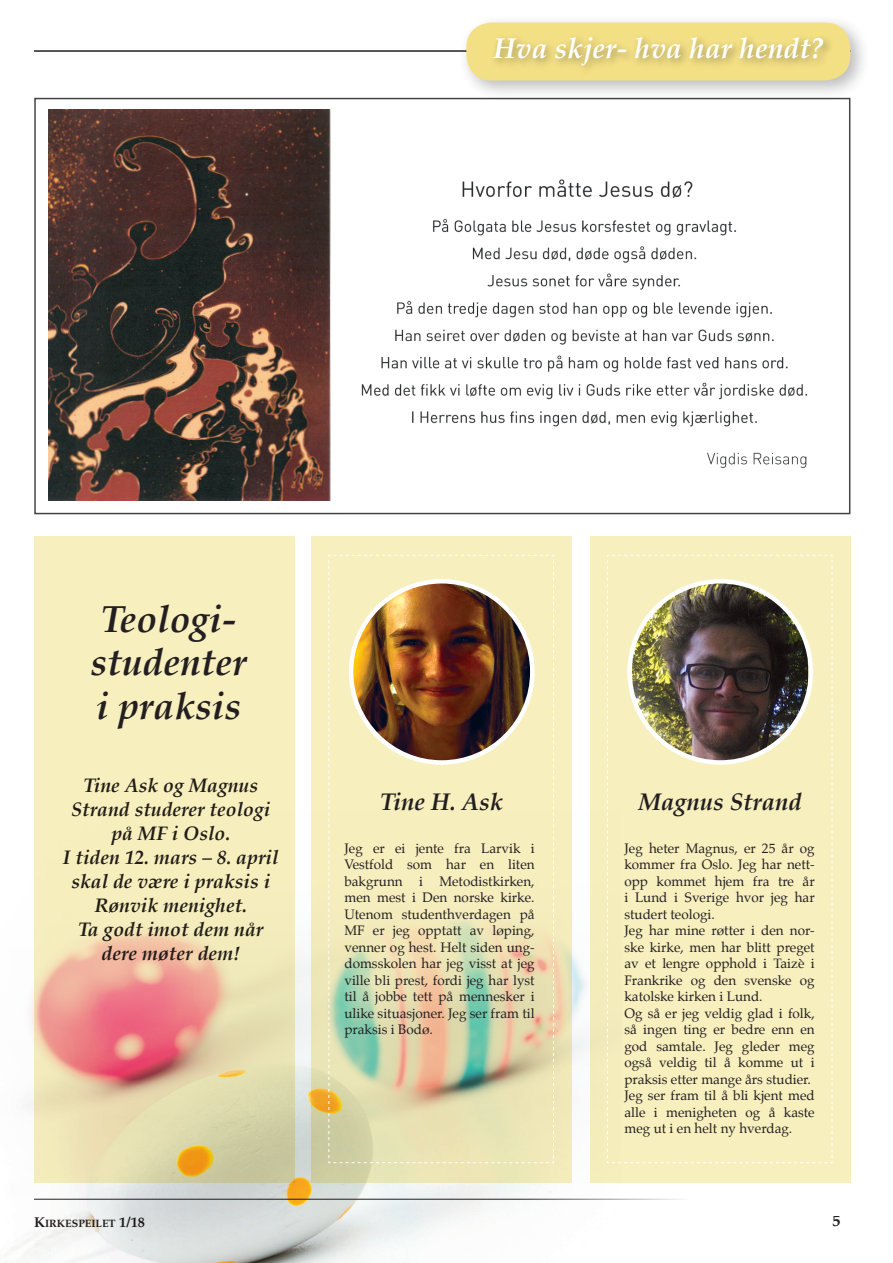
<style>
.page{position:relative;width:893px;height:1263px;background:#fff}
.page>*{position:absolute;margin:0;border:0;box-sizing:border-box;transform-origin:0 0}
.t1{font:italic 700 37.5px/43.5px "Palatino";color:#231f20}
.t2{font:italic 700 28.5px "Palatino";color:#fff}
.t3{font:italic 700 24px "Palatino";color:#231f20}
.t4{font:italic 700 19.5px/24px "Palatino";color:#231f20;text-align:center}
.t5{font:700 16.5px "Palatino";color:#231f20}
.t6{font:13.5px/16.5px "Palatino";color:#231f20;text-align:justify}
.t7{font:700 10.65px "Palatino";color:#231f20}
.s1{font-size:14.25px}
</style>
<div class="page">
<img style="left:11px;top:810px;width:469px;height:453px">
<hr style="left:34px;top:51px;width:816px;height:1px;background:#231f20">
<div style="left:459px;top:14px;width:412px;height:87px;background:#231f20;opacity:.3"></div>
<div style="left:466px;top:22px;width:384px;height:58px;background:#f4e084;border-radius:26px"></div>
<div style="left:489px;top:33px;width:345px;height:43px;background:#231f20;opacity:.4"></div>
<svg style="left:311px;top:536px;width:261px;height:646px;background:#f1e8b8"></svg>
<div style="left:590px;top:536px;width:260px;height:646px;background:#f8efbf"></div>
<svg style="left:328px;top:555px;width:226px;height:608px;background:#e8e2b6"></svg>
<svg style="left:607px;top:555px;width:226px;height:608px"></svg>
<img style="left:351px;top:581px;width:181px;height:181px;border-radius:91px">
<div style="left:349px;top:579px;width:186px;height:186px;border:4px solid #fff;border-radius:50%"></div>
<img style="left:630px;top:581px;width:178px;height:181px">
<div style="left:627px;top:579px;width:186px;height:186px;border:4px solid #fff;border-radius:50%"></div>
<img style="left:361px;top:179px;width:447px;height:289px">
<div style="left:34px;top:98px;width:816px;height:416px;border:2px solid #231f20"></div>
<img style="left:48px;top:110px;width:282px;height:391px">
<svg style="left:34px;top:536px;width:260px;height:647px;background:#f0ddb3"></svg>
<h2 class="t2" style="left:494px;top:31px;width:331px">Hva skjer- hva har hendt?</h2>
<h1 class="t1" style="left:91px;top:601px;width:158px">Teologi&shy;studenter i praksis</h1>
<h3 class="t4" style="left:63px;top:775px;width:217px">Tine Ask og Magnus<br>Strand studerer teologi på MF i Oslo.<br>I tiden 12. mars – 8. april skal de være i praksis i<br>Rønvik menighet.<br>Ta godt imot dem når dere møter dem!</h3>
<h3 class="t3" style="left:380px;top:787px;width:124px">Tine H. Ask</h3>
<h3 class="t3" style="left:639px;top:787px;width:165px">Magnus Strand</h3>
<p class="t6" style="left:344px;top:841px;width:192px">Jeg er ei jente fra Larvik i Vestfold som har en liten bakgrunn i Metodistkirken, men mest i Den norske kirke.<br>Utenom studenthverdagen på MF er jeg opptatt av løping, venner og hest. Helt siden ung&shy;domsskolen har jeg visst at jeg ville bli prest, fordi jeg har lyst til å jobbe tett på mennesker i ulike situasjoner. Jeg ser fram til praksis i Bodø.</p>
<p class="t6" style="left:624px;top:841px;width:192px;text-align:left">Jeg heter Magnus, er 25 år og kommer fra Oslo. Jeg har nett&shy;opp kommet hjem fra tre år i Lund i Sverige hvor jeg har studert teologi.<br>Jeg har mine røtter i den nor&shy;ske kirke, men har blitt preget av et lengre opphold i Taizè i<br>Frankrike og den svenske og katolske kirken i Lund.<br>Og så er jeg veldig glad i folk, så ingen ting er bedre enn en god samtale. Jeg gleder meg også veldig til å komme ut i praksis etter mange års studier.<br>Jeg ser fram til å bli kjent med alle i menigheten og å kaste meg ut i en helt ny hverdag.</p>
<p class="t7" style="left:34px;top:1217px;width:112px"><span class="s1">K</span>IRKESPEILET <span class="s1">1/18</span></p>
<p class="t5" style="left:832px;top:1210px;width:10px">5</p>
</div>
